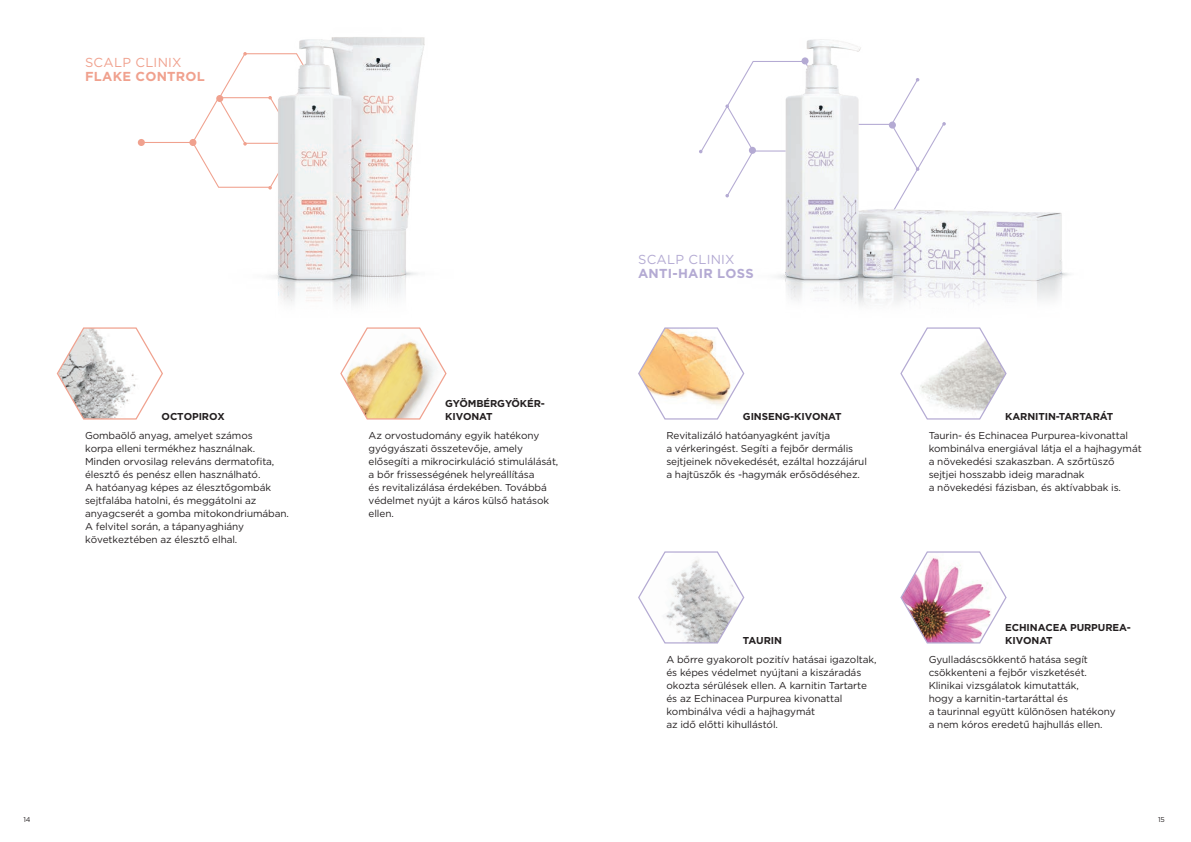
<style>
.page{position:relative;width:1191px;height:842px;background:#fff}
.page>*{position:absolute;margin:0;border:0;box-sizing:border-box;transform-origin:0 0}
.t1{font:700 13px "Gotham";letter-spacing:.02em;color:#b4aad3}
.t2{font:700 13px "Gotham";letter-spacing:.02em;color:#f0a18e}
.t3{font:13px "Gotham";letter-spacing:.02em;color:#f0a18e}
.t4{font:13px "Gotham";letter-spacing:.02em;color:#b4aad3}
.t5{font:10px/13px "Gotham";letter-spacing:-.01em;color:#231f20}
.t6{font:700 10px/13px "Gotham";letter-spacing:-.01em;color:#231f20}
.t7{font:7px "Gotham";color:#231f20}
</style>
<div class="page">
<svg style="left:340px;top:337px;width:107px;height:83px"></svg>
<svg style="left:56px;top:337px;width:107px;height:83px"></svg>
<img style="left:78px;top:37px;width:348px;height:300px">
<svg style="left:638px;top:337px;width:107px;height:83px"></svg>
<svg style="left:638px;top:551px;width:107px;height:93px"></svg>
<svg style="left:900px;top:551px;width:107px;height:93px"></svg>
<svg style="left:900px;top:337px;width:107px;height:83px"></svg>
<img style="left:659px;top:39px;width:410px;height:298px">
<h1 class="t3" style="left:85px;top:54px;width:98px">SCALP CLINIX</h1>
<h1 class="t2" style="left:85px;top:68px;width:121px">FLAKE CONTROL</h1>
<p class="t6" style="left:162px;top:409px;width:65px">OCTOPIROX</p>
<p class="t5" style="left:85px;top:429px;width:205px">Gombaölő anyag, amelyet számos<br>korpa elleni termékhez használnak.<br>Minden orvosilag releváns dermatofita, élesztő és penész ellen használható.<br>A hatóanyag képes az élesztőgombák sejtfalába hatolni, és meggátolni az anyagcserét a gomba mitokondriumában.<br>A felvitel során, a tápanyaghiány következtében az élesztő elhal.</p>
<p class="t6" style="left:445px;top:396px;width:101px">GYÖMBÉRGYÖKÉR-<br>KIVONAT</p>
<p class="t5" style="left:369px;top:429px;width:191px">Az orvostudomány egyik hatékony gyógyászati összetevője, amely elősegíti a mikrocirkuláció stimulálását, a bőr frissességének helyreállítása<br>és revitalizálása érdekében. Továbbá védelmet nyújt a káros külső hatások ellen.</p>
<h1 class="t4" style="left:638px;top:251px;width:98px">SCALP CLINIX</h1>
<h1 class="t1" style="left:638px;top:265px;width:117px">ANTI-HAIR LOSS</h1>
<p class="t6" style="left:743px;top:409px;width:100px">GINSENG-KIVONAT</p>
<p class="t6" style="left:1005px;top:409px;width:109px">KARNITIN-TARTARÁT</p>
<p class="t5" style="left:666px;top:429px;width:202px">Revitalizáló hatóanyagként javítja<br>a vérkeringést. Segíti a fejbőr dermális sejtjeinek növekedését, ezáltal hozzájárul a hajtüszők és -hagymák erősödéséhez.</p>
<p class="t6" style="left:743px;top:633px;width:41px">TAURIN</p>
<p class="t5" style="left:666px;top:653px;width:212px">A bőrre gyakorolt pozitív hatásai igazoltak, és képes védelmet nyújtani a kiszáradás okozta sérülések ellen. A karnitin Tartarte és az Echinacea Purpurea kivonattal kombinálva védi a hajhagymát<br>az idő előtti kihullástól.</p>
<p class="t5" style="left:928px;top:429px;width:214px">Taurin- és Echinacea Purpurea-kivonattal kombinálva energiával látja el a hajhagymát a növekedési szakaszban. A szőrtüsző sejtjei hosszabb ideig maradnak<br>a növekedési fázisban, és aktívabbak is.</p>
<p class="t6" style="left:1005px;top:620px;width:127px">ECHINACEA PURPUREA-<br>KIVONAT</p>
<p class="t5" style="left:928px;top:653px;width:189px">Gyulladáscsökkentő hatása segít csökkenteni a fejbőr viszketését.<br>Klinikai vizsgálatok kimutatták,<br>hogy a karnitin-tartaráttal és<br>a taurinnal együtt különösen hatékony a nem kóros eredetű hajhullás ellen.</p>
<p class="t7" style="left:23px;top:815px;width:9px">14</p>
<p class="t7" style="left:1158px;top:815px;width:8px">15</p>
</div>
